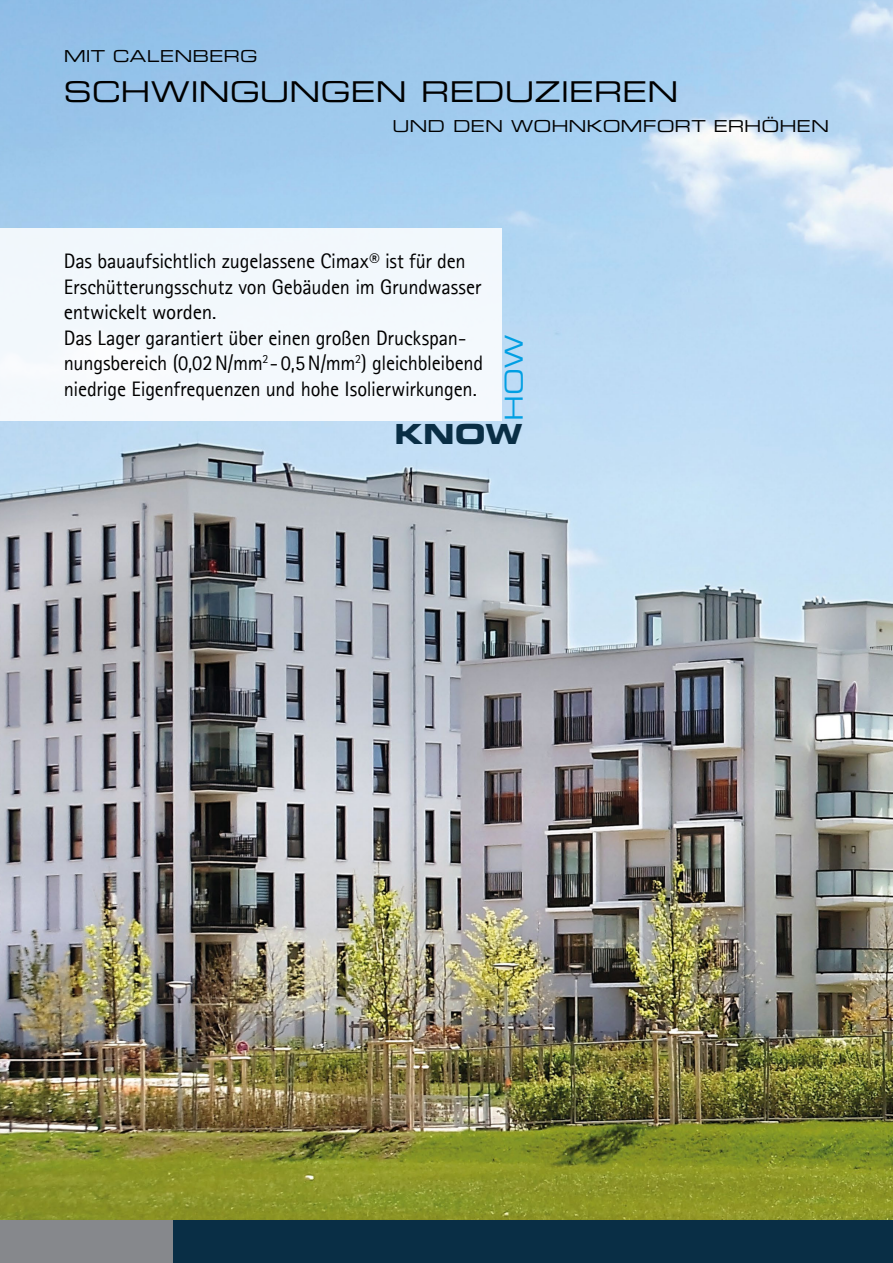
<style>
.page{position:relative;width:893px;height:1263px;background:#fff}
.page>*{position:absolute;margin:0;border:0;box-sizing:border-box;transform-origin:0 0}
.t1{font:28.8px "Eurostile LT Pro Ex 2";letter-spacing:-.005em;color:#000}
.t2{font:27.75px "Eurostile LT Pro Bold Ex 2";color:#092e45}
.t3{font:24.75px "Eurostile LT Pro Ex 2";color:#009fe3}
.t4{font:21px/25.5px "Rotis Sans Serif Pro";letter-spacing:-.01em;color:#000}
.t5{font:16.5px "Eurostile LT Pro Ex 2";color:#000}
</style>
<div class="page">
<img style="left:0;top:0;width:893px;height:1220px">
<div style="left:0;top:1220px;width:893px;height:43px;background:#092e45"></div>
<div style="left:0;top:1220px;width:173px;height:43px;background:#86888c"></div>
<div style="left:0;top:228px;width:501px;height:193px;background:#f3f8fd"></div>
<p class="t5" style="left:64px;top:45px;width:195px">MIT CALENBERG</p>
<h1 class="t1" style="left:64px;top:71px;width:616px">SCHWINGUNGEN REDUZIEREN</h1>
<p class="t5" style="left:392px;top:114px;width:438px">UND DEN WOHNKOMFORT ERHÖHEN</p>
<p class="t4" style="left:64px;top:248px;width:421px">Das bauaufsichtlich zugelassene Cimax® ist für den Erschütterungsschutz von Gebäuden im Grundwasser entwickelt worden.<br>Das Lager garantiert über einen großen Druckspan&shy;nungsbereich (0,02N/mm<sup>2</sup> -0,5N/mm<sup>2</sup>) gleichbleibend niedrige Eigenfrequenzen und hohe Isolierwirkungen.</p>
<p class="t3" style="left:497px;top:421px;width:87px;rotate:-90deg">HOW</p>
<h2 class="t2" style="left:394px;top:414px;width:130px">KNOW</h2>
</div>
